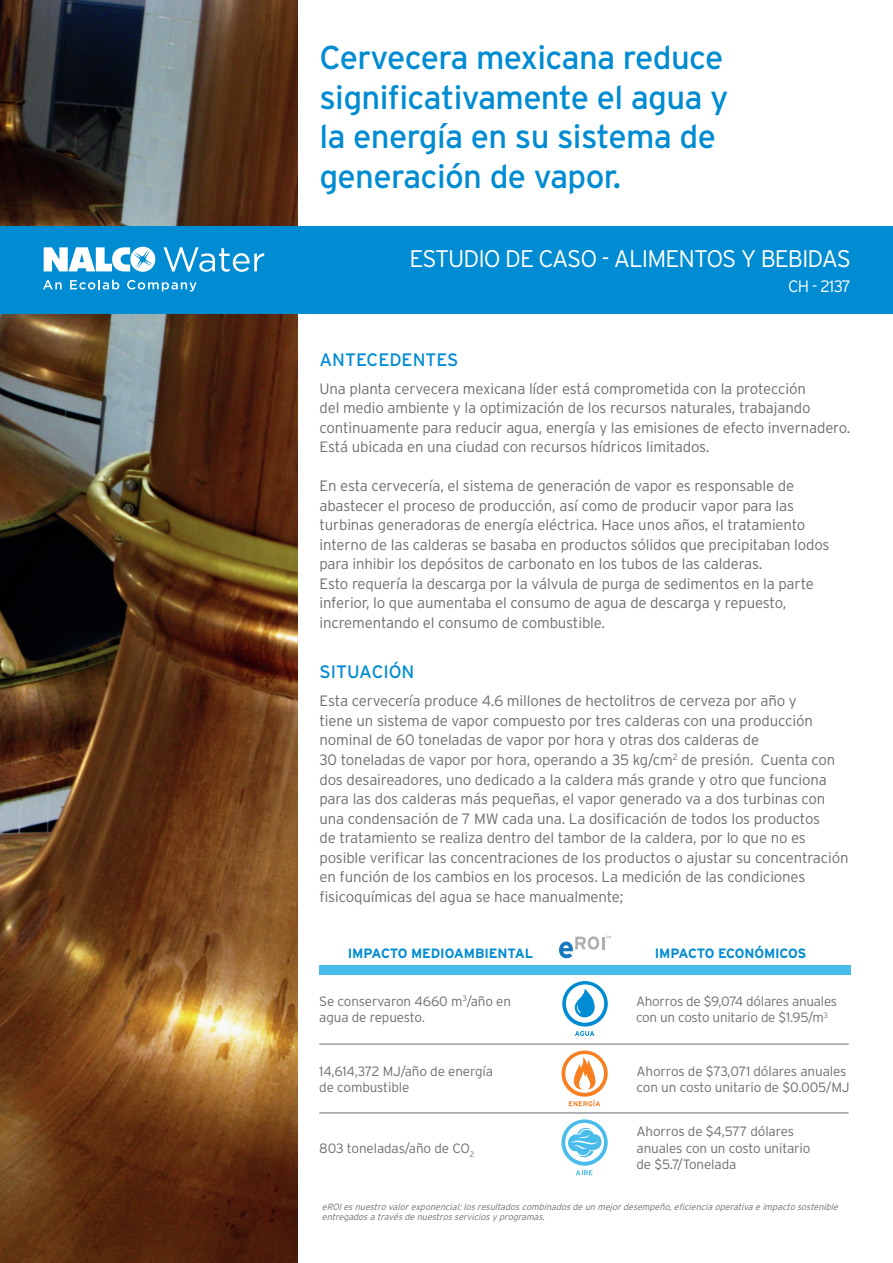
<style>
.page{position:relative;width:893px;height:1263px;background:#fff}
.page>*{position:absolute;margin:0;border:0;box-sizing:border-box;transform-origin:0 0}
.t1{font:33px/39.6px "Interstate";letter-spacing:-.02em;color:#008cd2}
.t2{font:300 24px "Interstate";letter-spacing:-.04em;color:#fff}
.t3{font:18px "Interstate";color:#008cd2}
.t4{font:300 16.5px "Interstate";letter-spacing:-.04em;color:#fff}
.t5{font:300 15px/19.5px "Interstate";letter-spacing:-.01em;color:#6c6d70}
.t6{font:300 13.5px/16.5px "Interstate";letter-spacing:-.01em;color:#6c6d70}
.t7{font:300 13.5px/16.5px "Interstate";letter-spacing:-.02em;color:#717074}
.t8{font:700 13.5px "Interstate";letter-spacing:-.01em;color:#008cd2}
.t9{font:italic 300 9px/10.5px "Interstate";color:#6c6d70}
</style>
<div class="page">
<img style="left:0;top:0;width:298px;height:1263px">
<div style="left:0;top:226px;width:893px;height:87px;background:#008cd2"></div>
<svg style="left:43px;top:280px;width:19px;height:9px"></svg>
<svg style="left:70px;top:280px;width:49px;height:9px"></svg>
<svg style="left:127px;top:280px;width:70px;height:11px"></svg>
<svg style="left:44px;top:247px;width:111px;height:25px"></svg>
<svg style="left:164px;top:247px;width:100px;height:25px"></svg>
<hr style="left:319px;top:1044px;width:530px;height:1px;background:#6c6d70">
<hr style="left:319px;top:1113px;width:530px;height:1px;background:#6c6d70">
<div style="left:319px;top:965px;width:532px;height:9px;background:#47bbeb"></div>
<svg style="left:559px;top:935px;width:52px;height:23px"></svg>
<svg style="left:562px;top:981px;width:46px;height:55px"></svg>
<svg style="left:561px;top:1050px;width:47px;height:56px"></svg>
<svg style="left:561px;top:1119px;width:47px;height:56px"></svg>
<h1 class="t1" style="left:319px;top:37px;width:411px">Cervecera mexicana reduce significativamente el agua y la energía en su sistema de generación de vapor.</h1>
<h2 class="t2" style="left:409px;top:245px;width:443px">ESTUDIO DE CASO - ALIMENTOS Y BEBIDAS</h2>
<p class="t4" style="left:788px;top:276px;width:64px">CH - 2137</p>
<p class="t3" style="left:319px;top:349px;width:141px">ANTECEDENTES</p>
<p class="t5" style="left:319px;top:379px;width:532px">Una planta cervecera mexicana líder está comprometida con la protección<br>del medio ambiente y la optimización de los recursos naturales, trabajando continuamente para reducir agua, energía y las emisiones de efecto invernadero.<br>Está ubicada en una ciudad con recursos hídricos limitados.</p>
<p class="t5" style="left:319px;top:476px;width:512px">En esta cervecería, el sistema de generación de vapor es responsable de abastecer el proceso de producción, así como de producir vapor para las turbinas generadoras de energía eléctrica. Hace unos años, el tratamiento interno de las calderas se basaba en productos sólidos que precipitaban lodos para inhibir los depósitos de carbonato en los tubos de las calderas.<br>Esto requería la descarga por la válvula de purga de sedimentos en la parte inferior, lo que aumentaba el consumo de agua de descarga y repuesto, incrementando el consumo de combustible.</p>
<p class="t3" style="left:319px;top:661px;width:96px">SITUACIÓN</p>
<p class="t5" style="left:319px;top:691px;width:531px">Esta cervecería produce 4.6 millones de hectolitros de cerveza por año y<br>tiene un sistema de vapor compuesto por tres calderas con una producción nominal de 60 toneladas de vapor por hora y otras dos calderas de<br>30 toneladas de vapor por hora, operando a 35 kg/cm<sup>2</sup> de presión. Cuenta con dos desaireadores, uno dedicado a la caldera más grande y otro que funciona para las dos calderas más pequeñas, el vapor generado va a dos turbinas con una condensación de 7 MW cada una. La dosificación de todos los productos<br>de tratamiento se realiza dentro del tambor de la caldera, por lo que no es posible verificar las concentraciones de los productos o ajustar su concentración en función de los cambios en los procesos. La medición de las condiciones fisicoquímicas del agua se hace manualmente;</p>
<p class="t8" style="left:348px;top:945px;width:187px">IMPACTO MEDIOAMBIENTAL</p>
<p class="t8" style="left:655px;top:945px;width:153px">IMPACTO ECONÓMICOS</p>
<p class="t6" style="left:319px;top:992px;width:193px">Se conservaron 4660 m<sup>3</sup>/año en agua de repuesto.</p>
<p class="t6" style="left:319px;top:1062px;width:175px">14,614,372 MJ/año de energía de combustible</p>
<p class="t6" style="left:319px;top:1140px;width:157px">803 toneladas/año de CO<sub>2</sub></p>
<p class="t7" style="left:636px;top:992px;width:203px">Ahorros de $9,074 dólares anuales con un costo unitario de $1.95/m<sup>3</sup></p>
<p class="t6" style="left:637px;top:1062px;width:215px">Ahorros de $73,071 dólares anuales con un costo unitario de $0.005/MJ</p>
<p class="t6" style="left:637px;top:1123px;width:175px">Ahorros de $4,577 dólares anuales con un costo unitario de $5.7/Tonelada</p>
<p class="t9" style="left:322px;top:1201px;width:520px">eROIesnuestro valorexponencial:losresultadoscombinadosde un mejordesempeño,eficiencia operativa e impacto sostenible entregadosa travésde nuestrosserviciosy programas.</p>
</div>
